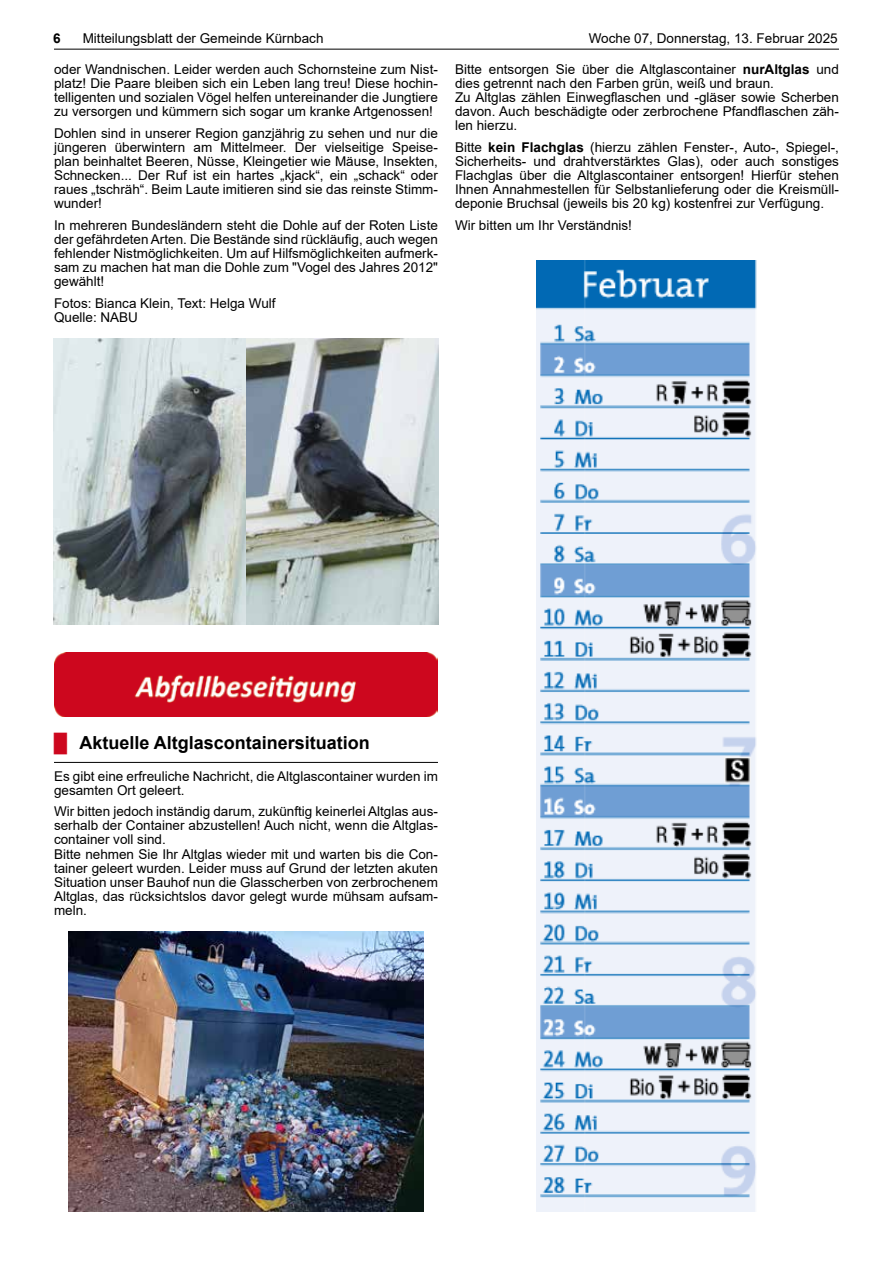
<style>
.page{position:relative;width:893px;height:1263px;background:#fff}
.page>*{position:absolute;margin:0;border:0;box-sizing:border-box;transform-origin:0 0}
.t1{font:700 18px "Arial";color:#000}
.t2{font:13.5px/14.1px "Arial";color:#000;text-align:justify}
.t3{font:700 13.5px "Arial";color:#000}
.s1{font-weight:700}
.s2{font-family:"Times New Roman";font-weight:400;color:#cd071e}
</style>
<div class="page">
<hr style="left:54px;top:49px;width:785px;height:1px;background:#000">
<hr style="left:54px;top:762px;width:384px;height:1px;background:#000">
<img style="left:54px;top:338px;width:191px;height:286px">
<img style="left:247px;top:338px;width:191px;height:286px">
<img style="left:54px;top:652px;width:384px;height:64px">
<img style="left:68px;top:931px;width:355px;height:281px">
<img style="left:536px;top:260px;width:221px;height:951px">
<p class="t3" style="left:53px;top:28px;width:9px">6</p>
<p class="t2" style="left:83px;top:31px;width:242px">Mitteilungsblatt der Gemeinde Kürnbach</p>
<p class="t2" style="left:589px;top:31px;width:250px">Woche 07, Donnerstag, 13. Februar 2025</p>
<p class="t2" style="left:54px;top:62px;width:385px">oder Wandnischen. Leider werden auch Schornsteine zum Nist&shy;platz! Die Paare bleiben sich ein Leben lang treu! Diese hochin&shy;telligenten und sozialen Vögel helfen untereinander die Jungtiere zu versorgen und kümmern sich sogar um kranke Artgenossen!</p>
<p class="t2" style="left:54px;top:126px;width:385px">Dohlen sind in unserer Region ganzjährig zu sehen und nur die jüngeren überwintern am Mittelmeer. Der vielseitige Speise&shy;plan beinhaltet Beeren, Nüsse, Kleingetier wie Mäuse, Insekten, Schnecken... Der Ruf ist ein hartes „kjack“, ein „schack“ oder raues „tschräh“. Beim Laute imitieren sind sie das reinste Stimm&shy;wunder!</p>
<p class="t2" style="left:54px;top:218px;width:385px">In mehreren Bundesländern steht die Dohle auf der Roten Liste der gefährdeten Arten. Die Bestände sind rückläufig, auch wegen fehlender Nistmöglichkeiten. Um auf Hilfsmöglichkeiten aufmerk&shy;sam zu machen hat man die Dohle zum "Vogel des Jahres 2012" gewählt!</p>
<p class="t2" style="left:54px;top:296px;width:223px">Fotos: Bianca Klein, Text: Helga Wulf<br>Quelle: NABU</p>
<p class="t2" style="left:455px;top:62px;width:385px;text-align:left">Bitte entsorgen Sie über die Altglascontainer <span class="s1">nurAltglas</span> und dies getrennt nach den Farben grün, weiß und braun.<br>Zu Altglas zählen Einwegflaschen und -gläser sowie Scherben davon. Auch beschädigte oder zerbrochene Pfandflaschen zäh&shy;len hierzu.</p>
<p class="t2" style="left:455px;top:140px;width:385px">Bitte <span class="s1">kein Flachglas</span> (hierzu zählen Fenster-, Auto-, Spiegel-, Sicherheits- und drahtverstärktes Glas), oder auch sonstiges Flachglas über die Altglascontainer entsorgen! Hierfür stehen Ihnen Annahmestellen für Selbstanlieferung oder die Kreismüll&shy;deponie Bruchsal (jeweils bis 20 kg) kostenfrei zur Verfügung.</p>
<p class="t2" style="left:455px;top:218px;width:179px">Wir bitten um Ihr Verständnis!</p>
<h1 class="t1" style="left:54px;top:730px;width:317px"><span class="s2">█</span> Aktuelle Altglascontainersituation</h1>
<p class="t2" style="left:54px;top:769px;width:385px">Es gibt eine erfreuliche Nachricht, die Altglascontainer wurden im gesamten Ort geleert.</p>
<p class="t2" style="left:54px;top:804px;width:385px;text-align:left">Wir bitten jedoch inständig darum, zukünftig keinerlei Altglas aus&shy;serhalb der Container abzustellen! Auch nicht, wenn die Altglas&shy;container voll sind.<br>Bitte nehmen Sie Ihr Altglas wieder mit und warten bis die Con&shy;tainer geleert wurden. Leider muss auf Grund der letzten akuten Situation unser Bauhof nun die Glasscherben von zerbrochenem Altglas, das rücksichtslos davor gelegt wurde mühsam aufsam&shy;meln.</p>
</div>
